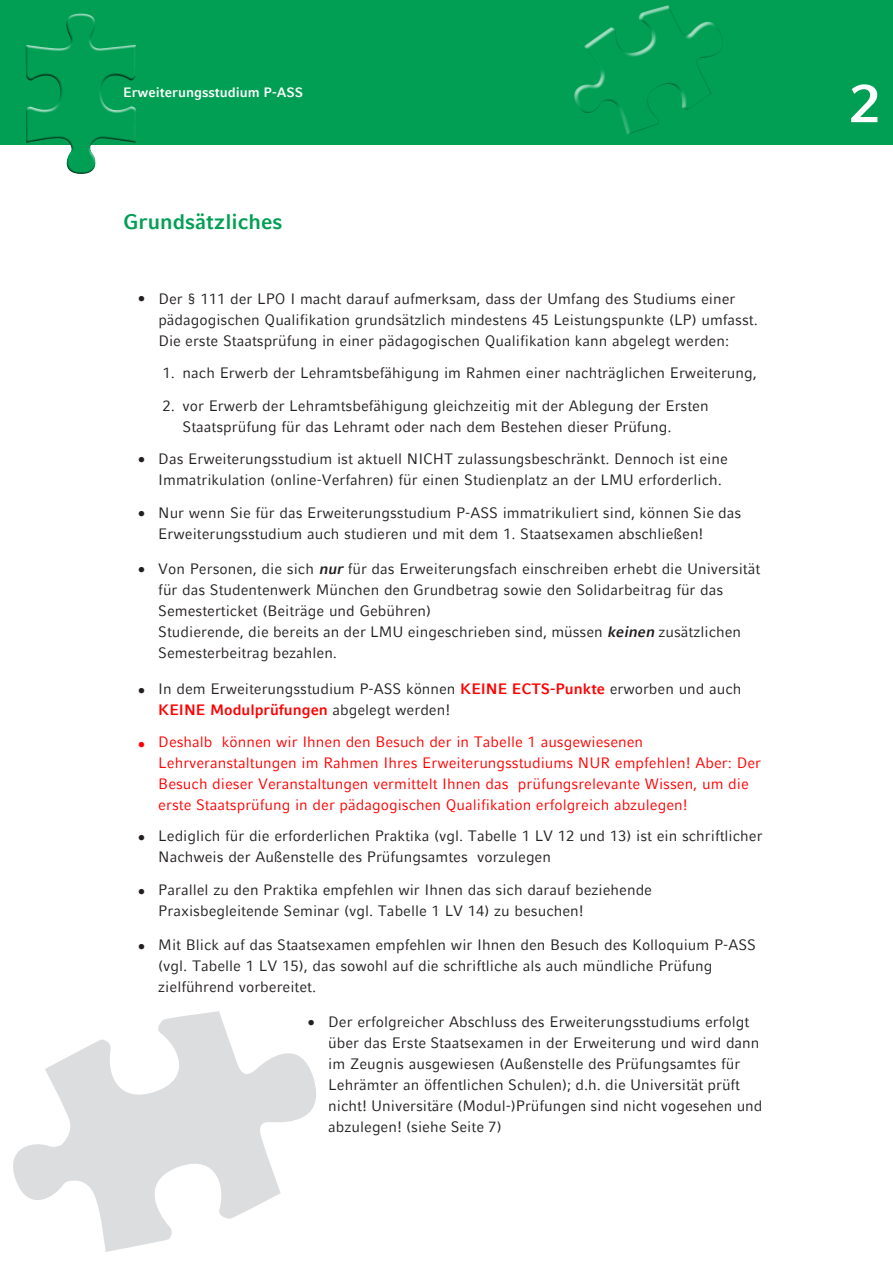
<style>
.page{position:relative;width:893px;height:1263px;background:#fff}
.page>*{position:absolute;margin:0;border:0;box-sizing:border-box;transform-origin:0 0}
.t1{font:700 54px "LMU Compatil Fact";color:#fff}
.Fließ_9_5{font:700 21px "LMU Compatil Fact";color:#009f54}
.Fließ_9_5-2{font:15px/21px "LMU Compatil Fact";color:#231f20}
.Fließ_9_5-3{font:15px/21px "LMU Compatil Fact";color:#f00}
.Fließ_9_5-4{font:15px "Symbol";color:#231f20}
.t2{font:700 13.5px "LMU Compatil Fact";color:#fff}
.s1{font-weight:700;font-style:italic}
.s2{font-weight:700;color:#f00}
</style>
<div class="page">
<div style="left:0;top:0;width:893px;height:144px;background:#009f54"></div>
<div style="left:25px;top:13px;width:114px;height:153px;background:#fff;opacity:.75"></div>
<div style="left:25px;top:19px;width:114px;height:157px;background:#231f20;opacity:.75"></div>
<svg style="left:550px;top:5px;width:195px;height:140px"></svg>
<svg style="left:13px;top:1011px;width:303px;height:241px"></svg>
<p class="t2" style="left:123px;top:85px;width:181px">Erweiterungsstudium P-ASS</p>
<h1 class="t1" style="left:850px;top:72px;width:32px">2</h1>
<p class="Fließ_9_5" style="left:123px;top:209px;width:161px">Grundsätzliches</p>
<p class="Fließ_9_5-2" style="left:158px;top:288px;width:601px;text-indent:-20px">• Der § 111 der LPO I macht darauf aufmerksam, dass der Umfang des Studiums einer pädagogischen Qualifikation grundsätzlich mindestens 45 Leistungspunkte (LP) umfasst.<br>Die erste Staatsprüfung in einer pädagogischen Qualifikation kann abgelegt werden:</p>
<p class="Fließ_9_5-2" style="left:163px;top:362px;width:596px">1. nach Erwerb der Lehramtsbefähigung im Rahmen einer nachträglichen Erweiterung,</p>
<p class="Fließ_9_5-2" style="left:183px;top:395px;width:527px;text-indent:-20px">2. vor Erwerb der Lehramtsbefähigung gleichzeitig mit der Ablegung der Ersten<br>Staatsprüfung für das Lehramt oder nach dem Bestehen dieser Prüfung.</p>
<p class="Fließ_9_5-2" style="left:158px;top:448px;width:571px;text-indent:-20px">• Das Erweiterungsstudium ist aktuell NICHT zulassungsbeschränkt. Dennoch ist eine<br>Immatrikulation (online-Verfahren) für einen Studienplatz an der LMU erforderlich.</p>
<p class="Fließ_9_5-2" style="left:158px;top:502px;width:585px;text-indent:-20px">• Nur wenn Sie für das Erweiterungsstudium P-ASS immatrikuliert sind, können Sie das<br>Erweiterungsstudium auch studieren und mit dem 1. Staatsexamen abschließen!</p>
<p class="Fließ_9_5-2" style="left:158px;top:558px;width:603px;text-indent:-20px">• Von Personen, die sich <span class="s1">nur</span> für das Erweiterungsfach einschreiben erhebt die Universität für das Studentenwerk München den Grundbetrag sowie den Solidarbeitrag für das Semesterticket (Beiträge und Gebühren)<br>Studierende, die bereits an der LMU eingeschrieben sind, müssen <span class="s1">keinen</span> zusätzlichen Semesterbeitrag bezahlen.</p>
<p class="Fließ_9_5-2" style="left:158px;top:678px;width:585px;text-indent:-20px">• In dem Erweiterungsstudium P-ASS können <span class="s2">KEINE ECTS-Punkte</span> erworben und auch<br><span class="s2">KEINE Modulprüfungen</span> abgelegt werden!</p>
<p class="Fließ_9_5-3" style="left:158px;top:731px;width:604px;text-indent:-20px">• Deshalb können wir Ihnen den Besuch der in Tabelle 1 ausgewiesenen Lehrveranstaltungen im Rahmen Ihres Erweiterungsstudiums NUR empfehlen! Aber: Der Besuch dieser Veranstaltungen vermittelt Ihnen das prüfungsrelevante Wissen, um die erste Staatsprüfung in der pädagogischen Qualifikation erfolgreich abzulegen!</p>
<p class="Fließ_9_5-4" style="left:138px;top:827px;width:8px">•</p>
<p class="Fließ_9_5-2" style="left:158px;top:825px;width:606px">Lediglich für die erforderlichen Praktika (vgl. Tabelle 1 LV 12 und 13) ist ein schriftlicher<br>Nachweis der Außenstelle des Prüfungsamtes vorzulegen</p>
<p class="Fließ_9_5-4" style="left:138px;top:880px;width:8px">•</p>
<p class="Fließ_9_5-2" style="left:158px;top:879px;width:495px">Parallel zu den Praktika empfehlen wir Ihnen das sich darauf beziehende<br>Praxisbegleitende Seminar (vgl. Tabelle 1 LV 14) zu besuchen!</p>
<p class="Fließ_9_5-4" style="left:138px;top:935px;width:8px">•</p>
<p class="Fließ_9_5-2" style="left:158px;top:934px;width:599px">Mit Blick auf das Staatsexamen empfehlen wir Ihnen den Besuch des Kolloquium P-ASS (vgl. Tabelle 1 LV 15), das sowohl auf die schriftliche als auch mündliche Prüfung zielführend vorbereitet.</p>
<p class="Fließ_9_5-2" style="left:328px;top:1011px;width:436px;text-indent:-20px">• Der erfolgreicher Abschluss des Erweiterungsstudiums erfolgt über das Erste Staatsexamen in der Erweiterung und wird dann im Zeugnis ausgewiesen (Außenstelle des Prüfungsamtes für Lehrämter an öffentlichen Schulen); d.h. die Universität prüft nicht! Universitäre (Modul-)Prüfungen sind nicht vogesehen und abzulegen! (siehe Seite 7)</p>
</div>
